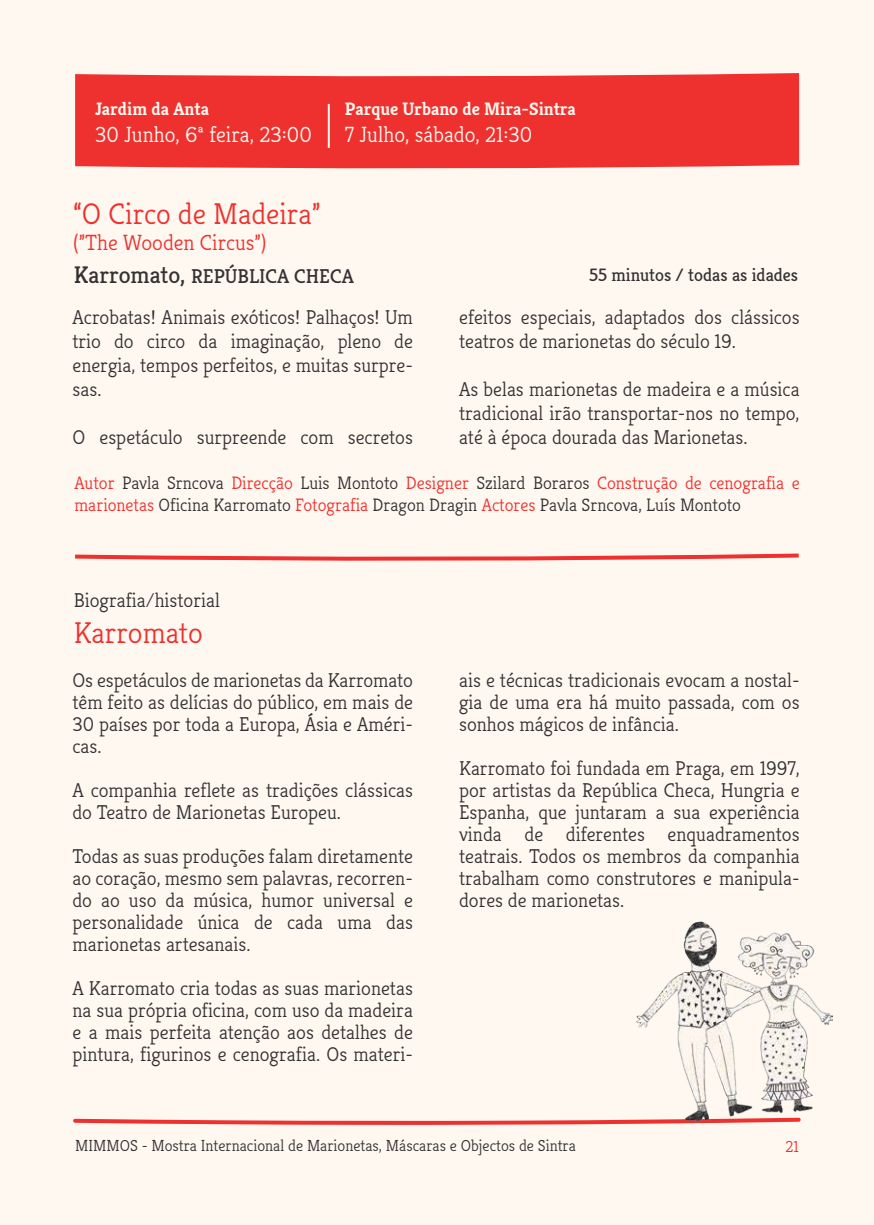
<style>
.page{position:relative;width:874px;height:1225px;background:#fff}
.page>*{position:absolute;margin:0;border:0;box-sizing:border-box;transform-origin:0 0}
.t1{font:300 30px "Kreon";color:#ee312f}
.t2{font:300 22px "Kreon";color:#fff8f1}
.t3{font:300 22px "Kreon";color:#ee312f}
.t4{font:300 20px/22px "Kreon";color:#333132;text-align:justify}
.t5{font:20px "Kreon";color:#333132}
.t6{font:300 18px/21.6px "Kreon";color:#333132}
.t7{font:700 18px "Kreon";color:#fff8f1}
.t8{font:18px "Kreon";color:#333132}
.t9{font:300 16px "Kreon";color:#333132}
.t10{font:300 16px "Kreon";color:#ee312f}
.s1{font-size:24px}
.s2{color:#ee312f}
</style>
<div class="page">
<div style="left:0;top:0;width:873px;height:1225px;background:#fff8f1"></div>
<svg style="left:73px;top:1118px;width:727px;height:7px"></svg>
<svg style="left:75px;top:553px;width:724px;height:7px"></svg>
<div style="left:75px;top:73px;width:723px;height:96px;background:#ee312f"></div>
<hr style="left:327px;top:104px;width:2px;height:44px;background:#fff8f1">
<img style="left:636px;top:921px;width:196px;height:199px">
<p class="t7" style="left:95px;top:98px;width:115px">Jardim da Anta</p>
<p class="t2" style="left:95px;top:122px;width:218px">30 Junho, 6ª feira, 23:00</p>
<p class="t7" style="left:345px;top:98px;width:232px">Parque Urbano de Mira-Sintra</p>
<p class="t2" style="left:345px;top:122px;width:189px">7 Julho, sábado, 21:30</p>
<h1 class="t1" style="left:73px;top:197px;width:249px">“O Circo de Madeira”</h1>
<p class="t3" style="left:73px;top:230px;width:195px">(”The Wooden Circus”)</p>
<p class="t5" style="left:74px;top:264px;width:281px"><span class="s1">Karromato,</span> REPÚBLICA CHECA</p>
<p class="t8" style="left:588px;top:264px;width:210px">55 minutos / todas as idades</p>
<p class="t4" style="left:72px;top:306px;width:342px;line-height:24px">Acrobatas! Animais exóticos! Palhaços! Um trio do circo da imaginação, pleno de energia, tempos perfeitos, e muitas surpre&shy;sas.</p>
<p class="t4" style="left:72px;top:427px;width:342px">O espetáculo surpreende com secretos</p>
<p class="t4" style="left:459px;top:306px;width:342px;line-height:24px">efeitos especiais, adaptados dos clássicos teatros de marionetas do século 19.</p>
<p class="t4" style="left:459px;top:378px;width:342px;line-height:24px">As belas marionetas de madeira e a música tradicional irão transportar-nos no tempo, até à época dourada das Marionetas.</p>
<p class="t6" style="left:74px;top:472px;width:726px"><span class="s2">Autor</span> Pavla Srncova <span class="s2">Direcção</span> Luis Montoto <span class="s2">Designer</span> Szilard Boraros <span class="s2">Construção de cenografia e marionetas</span> Oficina Karromato <span class="s2">Fotografia</span> Dragon Dragin <span class="s2">Actores</span> Pavla Srncova, Luís Montoto</p>
<p class="t4" style="left:74px;top:589px;width:148px">Biografia/historial</p>
<h1 class="t1" style="left:74px;top:615px;width:130px">Karromato</h1>
<p class="t4" style="left:72px;top:669px;width:342px">Os espetáculos de marionetas da Karromato têm feito as delícias do público, em mais de 30 países por toda a Europa, Ásia e Améri&shy;cas.</p>
<p class="t4" style="left:72px;top:779px;width:342px">A companhia reflete as tradições clássicas do Teatro de Marionetas Europeu.</p>
<p class="t4" style="left:72px;top:845px;width:342px">Todas as suas produções falam diretamente ao coração, mesmo sem palavras, recorren&shy;do ao uso da música, humor universal e personalidade única de cada uma das marionetas artesanais.</p>
<p class="t4" style="left:72px;top:977px;width:342px">A Karromato cria todas as suas marionetas na sua própria oficina, com uso da madeira e a mais perfeita atenção aos detalhes de pintura, figurinos e cenografia. Os materi-</p>
<p class="t4" style="left:459px;top:669px;width:342px">ais e técnicas tradicionais evocam a nostal&shy;gia de uma era há muito passada, com os sonhos mágicos de infância.</p>
<p class="t4" style="left:459px;top:757px;width:342px">Karromato foi fundada em Praga, em 1997, por artistas da República Checa, Hungria e Espanha, que juntaram a sua experiência vinda de diferentes enquadramentos teatrais. Todos os membros da companhia trabalham como construtores e manipula&shy;dores de marionetas.</p>
<p class="t9" style="left:75px;top:1137px;width:502px">MIMMOS - Mostra Internacional de Marionetas, Máscaras e Objectos de Sintra</p>
<p class="t10" style="left:785px;top:1137px;width:15px">21</p>
</div>
